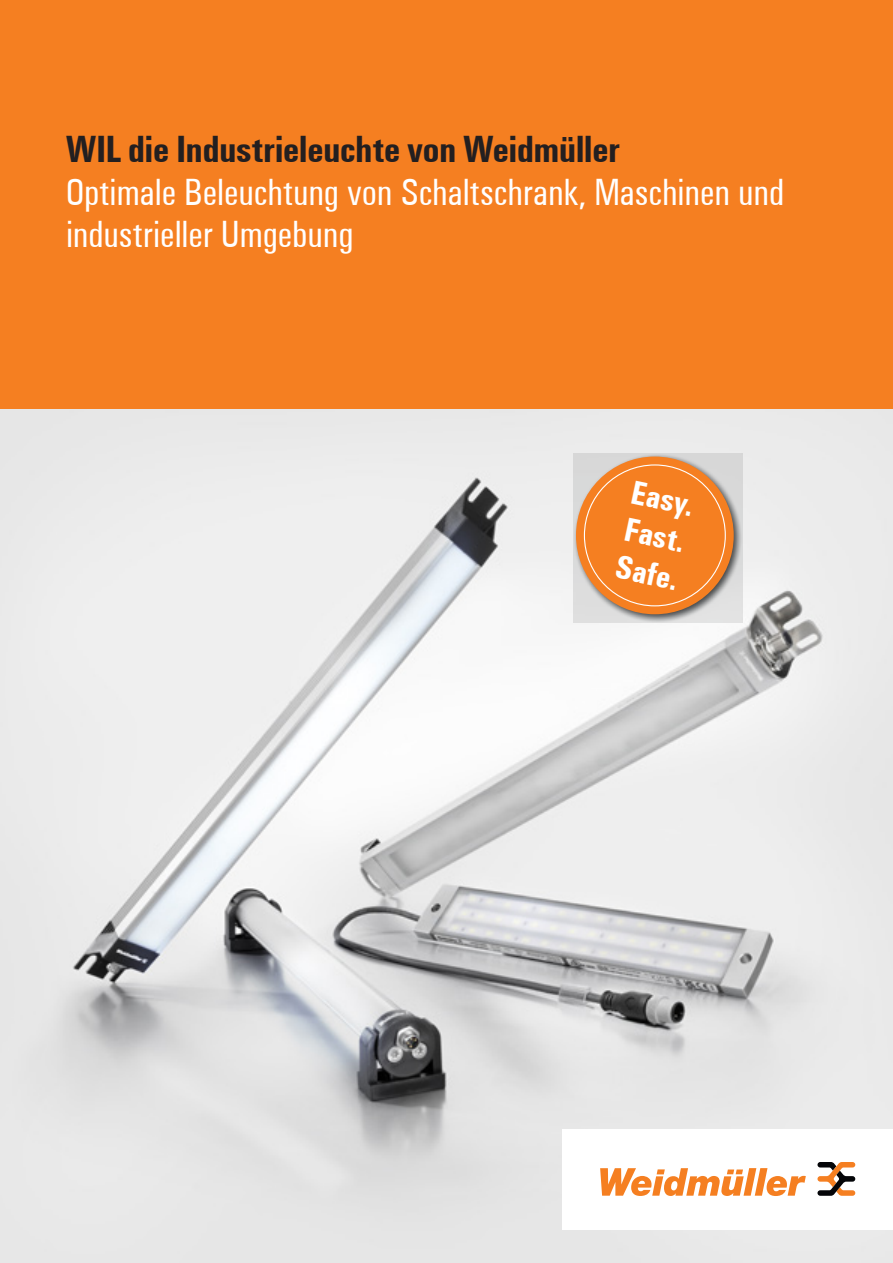
<style>
.page{position:relative;width:893px;height:1263px;background:#fff}
.page>*{position:absolute;margin:0;border:0;box-sizing:border-box;transform-origin:0 0}
.t1{font:39px/42.5px "Weidmueller Condensed";letter-spacing:-.005em;color:#fff}
.t2{font:700 39px "Weidmueller Condensed";color:#231f20}
.t3{font:700 34.5px/37.8px "Weidmueller Condensed";color:#fff;text-align:justify}
</style>
<div class="page">
<img style="left:0;top:408px;width:893px;height:855px">
<div style="left:0;top:0;width:893px;height:408px;background:#f57f21"></div>
<svg style="left:574px;top:454px;width:169px;height:169px;background:#cccccb"></svg>
<div style="left:576px;top:456px;width:158px;height:158px;background:#f57f21;border-radius:50%"></div>
<svg style="left:562px;top:1128px;width:331px;height:135px"></svg>
<p class="t2" style="left:66px;top:126px;width:555px">WIL die Industrieleuchte von Weidmüller</p>
<p class="t1" style="left:66px;top:170px;width:720px">Optimale Beleuchtung von Schaltschrank, Maschinen und industrieller Umgebung</p>
<p class="t3" style="left:636px;top:473px;width:65px;rotate:12deg">Easy.<br>Fast.<br>Safe.</p>
</div>
